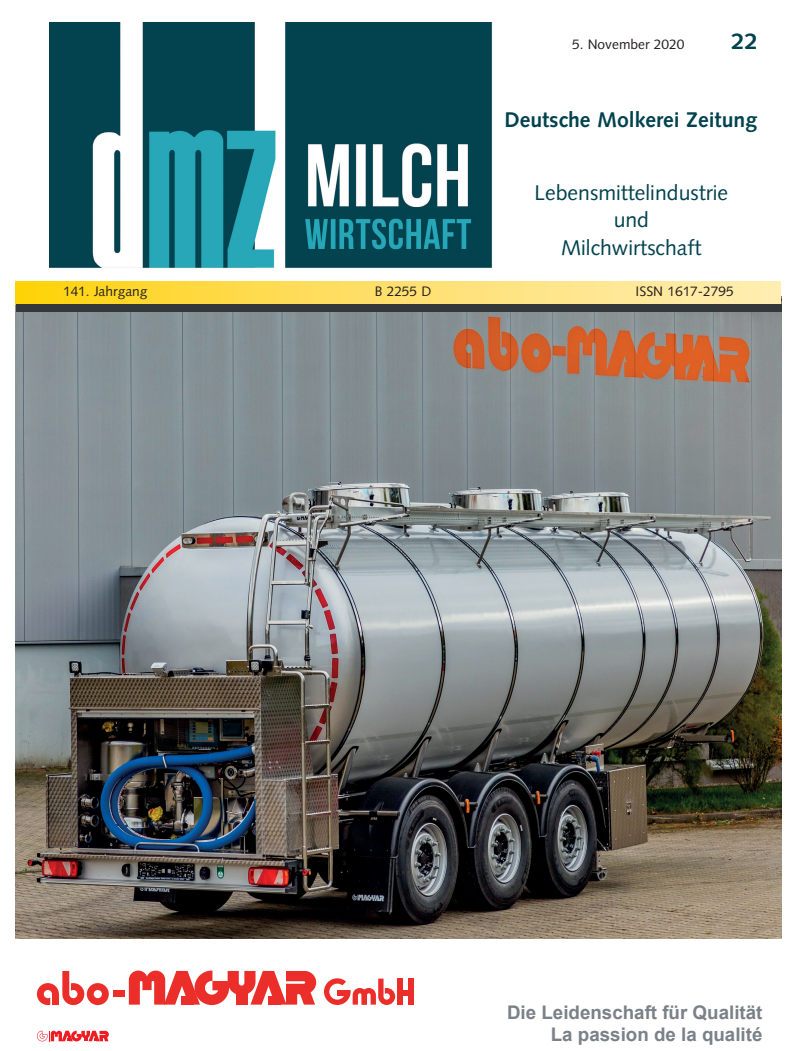
<style>
.page{position:relative;width:797px;height:1051px;background:#fff}
.page>*{position:absolute;margin:0;border:0;box-sizing:border-box;transform-origin:0 0}
.t1{font:22.5px "Syntax HF";color:#02414e;scale:1.07 1}
.t2{font:21.25px/27.5px "Syntax Normal";color:#02424e;text-align:center}
.t3{font:700 21.25px "Syntax";color:#02424e}
.t4{font:700 18.75px/22.5px "Arial";color:#7a8188;text-align:right}
.t5{font:13.75px "Syntax Normal";color:#231f20}
</style>
<div class="page">
<img style="left:16px;top:297px;width:765px;height:641px">
<div style="left:16px;top:282px;width:764px;height:22px;background:linear-gradient(to right,#ffd214,#ffedbb)"></div>
<div style="left:16px;top:304px;width:765px;height:8px;background:#35383a"></div>
<img style="left:49px;top:22px;width:443px;height:246px">
<svg style="left:129px;top:970px;width:187px;height:35px"></svg>
<div style="left:397px;top:978px;width:5px;height:26px;background:#eb2e29"></div>
<div style="left:408px;top:978px;width:6px;height:26px;background:#eb2e29"></div>
<div style="left:398px;top:990px;width:13px;height:5px;background:#eb2e29"></div>
<div style="left:113px;top:990px;width:12px;height:6px;background:#eb2e29"></div>
<svg style="left:37px;top:971px;width:72px;height:34px"></svg>
<svg style="left:324px;top:978px;width:71px;height:26px"></svg>
<svg style="left:37px;top:1030px;width:72px;height:11px"></svg>
<p class="t5" style="left:572px;top:36px;width:114px">5. November 2020</p>
<p class="t1" style="left:731px;top:28px;width:26px">22</p>
<p class="t3" style="left:504px;top:108px;width:254px">Deutsche Molkerei Zeitung</p>
<p class="t2" style="left:534px;top:179px;width:195px">Lebensmittelindustrie und<br>Milchwirtschaft</p>
<p class="t5" style="left:63px;top:283px;width:86px">141. Jahrgang</p>
<p class="t5" style="left:375px;top:283px;width:58px">B 2255 D</p>
<p class="t5" style="left:635px;top:283px;width:100px">ISSN 1617-2795</p>
<p class="t4" style="left:507px;top:1001px;width:257px">Die Leidenschaft für Qualität<br>La passion de la qualité</p>
</div>
